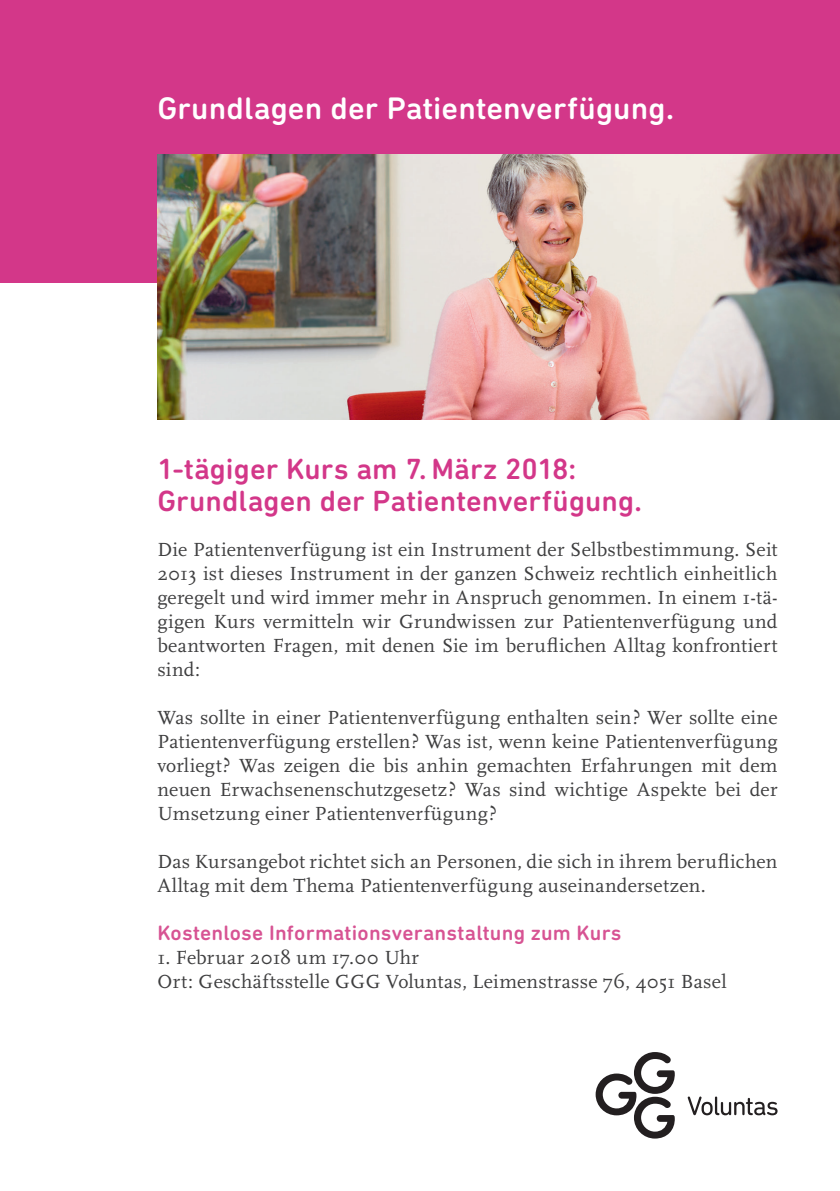
<style>
.page{position:relative;width:840px;height:1191px;background:#fff}
.page>*{position:absolute;margin:0;border:0;box-sizing:border-box;transform-origin:0 0}
.t1{font:500 31.6px "DIN Next Rounded LT Pro";letter-spacing:.005em;color:#fff}
.t2{font:500 29.8px/32px "DIN Next Rounded LT Pro";letter-spacing:.005em;color:#d33789}
.t3{font:500 21.2px "DIN Next Rounded LT Pro";letter-spacing:.01em;color:#d75393}
.t4{font:19.8px/24px "Scala";letter-spacing:.015em;color:#3e3e3f;text-align:justify}
</style>
<div class="page">
<div style="left:0;top:0;width:839px;height:282px;background:#d33789"></div>
<img style="left:157px;top:154px;width:682px;height:266px">
<svg style="left:687px;top:1096px;width:90px;height:19px"></svg>
<svg style="left:595px;top:1052px;width:79px;height:86px"></svg>
<h1 class="t1" style="left:157px;top:90px;width:518px">Grundlagen der Patientenverfügung.</h1>
<h2 class="t2" style="left:157px;top:452px;width:486px">1-tägiger Kurs am 7. März 2018:<br>Grundlagen der Patientenverfügung.</h2>
<p class="t4" style="left:157px;top:538px;width:621px">Die Patientenverfügung ist ein Instrument der Selbstbestimmung. Seit 2013 ist dieses Instrument in der ganzen Schweiz rechtlich einheitlich geregelt und wird immer mehr in Anspruch genommen. In einem 1-tä&shy;gigen Kurs vermitteln wir Grundwissen zur Patientenverfügung und beantworten Fragen, mit denen Sie im beruflichen Alltag konfrontiert sind:</p>
<p class="t4" style="left:157px;top:706px;width:621px">Was sollte in einer Patientenverfügung enthalten sein? Wer sollte eine Patientenverfügung erstellen? Was ist, wenn keine Patientenverfügung vorliegt? Was zeigen die bis anhin gemachten Erfahrungen mit dem neuen Erwachsenenschutzgesetz? Was sind wichtige Aspekte bei der Umsetzung einer Patientenverfügung?</p>
<p class="t4" style="left:157px;top:850px;width:621px">Das Kursangebot richtet sich an Personen, die sich in ihrem beruflichen<br>Alltag mit dem Thema Patientenverfügung auseinandersetzen.</p>
<p class="t3" style="left:157px;top:920px;width:465px">Kostenlose Informationsveranstaltung zum Kurs</p>
<p class="t4" style="left:157px;top:946px;width:570px">1. Februar 2018 um 17.00 Uhr<br>Ort: Geschäftsstelle GGG Voluntas, Leimenstrasse 76, 4051 Basel</p>
</div>
